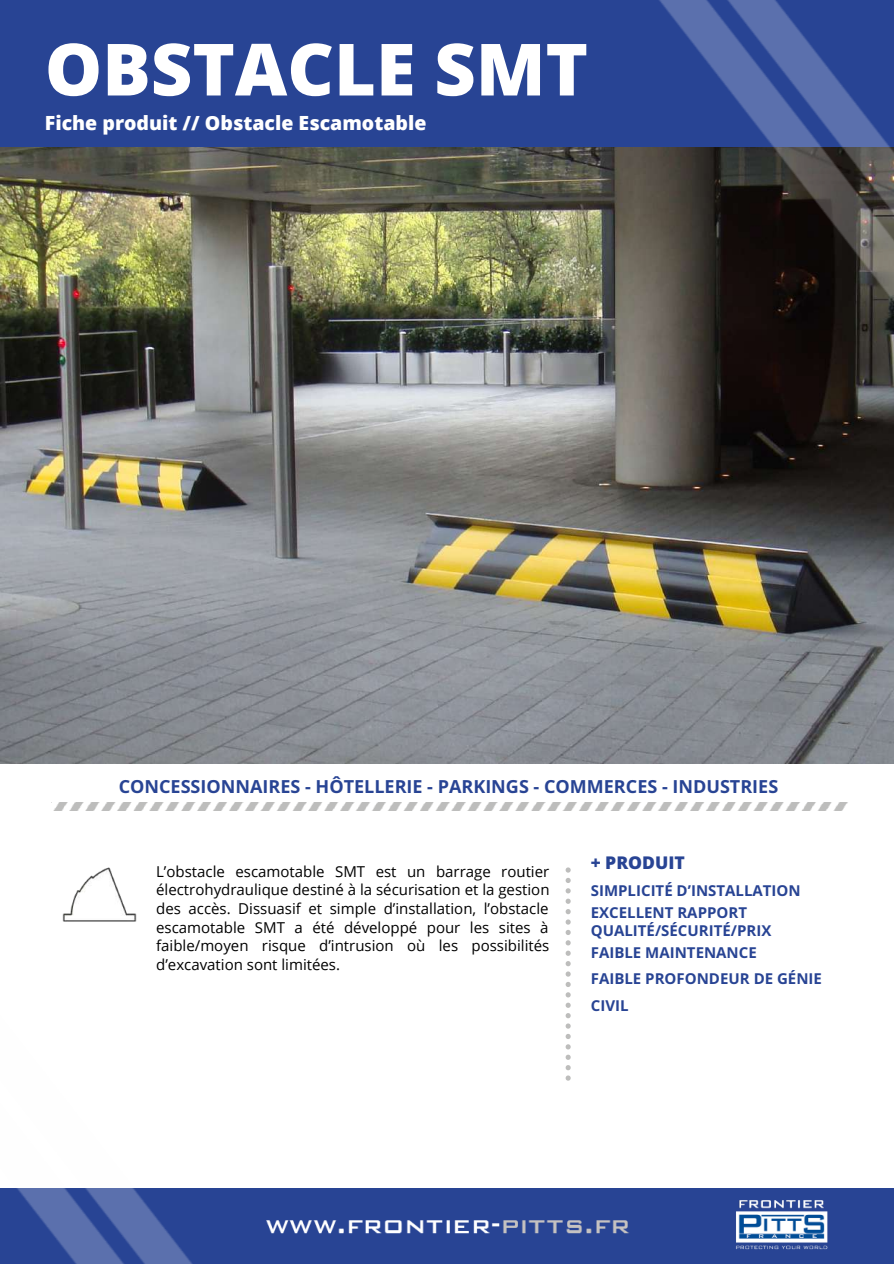
<style>
.page{position:relative;width:894px;height:1264px;background:#fff}
.page>*{position:absolute;margin:0;border:0;box-sizing:border-box;transform-origin:0 0}
.t1{font:800 72px "Open Sans";color:#fff}
.t2{font:800 19.5px "Open Sans";color:#fff}
.t3{font:700 18px "Open Sans Hebrew";color:#284494}
.t4{font:800 17.55px "Open Sans Hebrew";color:#284494}
.t5{font:15px/18.8px "Open Sans";color:#000;text-align:justify}
.t6{font:700 15px/21.9px "Open Sans Hebrew";color:#284494}
</style>
<div class="page">
<img style="left:0;top:146px;width:893px;height:617px">
<div style="left:0;top:0;width:893px;height:146px;background:#284494"></div>
<img style="left:573px;top:0;width:320px;height:394px">
<svg style="left:565px;top:867px;width:5px;height:36px"></svg>
<svg style="left:565px;top:909px;width:5px;height:46px"></svg>
<svg style="left:565px;top:961px;width:5px;height:46px"></svg>
<svg style="left:565px;top:1013px;width:5px;height:46px"></svg>
<svg style="left:565px;top:1065px;width:5px;height:15px"></svg>
<div style="left:0;top:1187px;width:893px;height:76px;background:#284494"></div>
<img style="left:0;top:1187px;width:277px;height:76px">
<img style="left:736px;top:1200px;width:92px;height:50px">
<img style="left:216px;top:1202px;width:413px;height:47px">
<img style="left:51px;top:802px;width:796px;height:8px">
<img style="left:63px;top:867px;width:73px;height:55px">
<h1 class="t1" style="left:45px;top:19px;width:544px">OBSTACLE SMT</h1>
<h2 class="t2" style="left:45px;top:109px;width:383px">Fiche produit // Obstacle Escamotable</h2>
<p class="t3" style="left:119px;top:773px;width:661px">CONCESSIONNAIRES - HÔTELLERIE - PARKINGS - COMMERCES - INDUSTRIES</p>
<p class="t5" style="left:156px;top:861px;width:395px">L’obstacle escamotable SMT est un barrage routier électrohydraulique destiné à la sécurisation et la gestion des accès. Dissuasif et simple d’installation, l’obstacle escamotable SMT a été développé pour les sites à faible/moyen risque d’intrusion où les possibilités d’excavation sont limitées.</p>
<p class="t4" style="left:590px;top:850px;width:96px">+ PRODUIT</p>
<p class="t6" style="left:590px;top:879px;width:211px">SIMPLICITÉ D’INSTALLATION<br>EXCELLENT RAPPORT</p>
<p class="t6" style="left:590px;top:919px;width:182px">QUALITÉ/SÉCURITÉ/PRIX<br>FAIBLE MAINTENANCE</p>
<p class="t6" style="left:590px;top:965px;width:232px;line-height:26.4px">FAIBLE PROFONDEUR DE GÉNIE<br>CIVIL</p>
</div>
